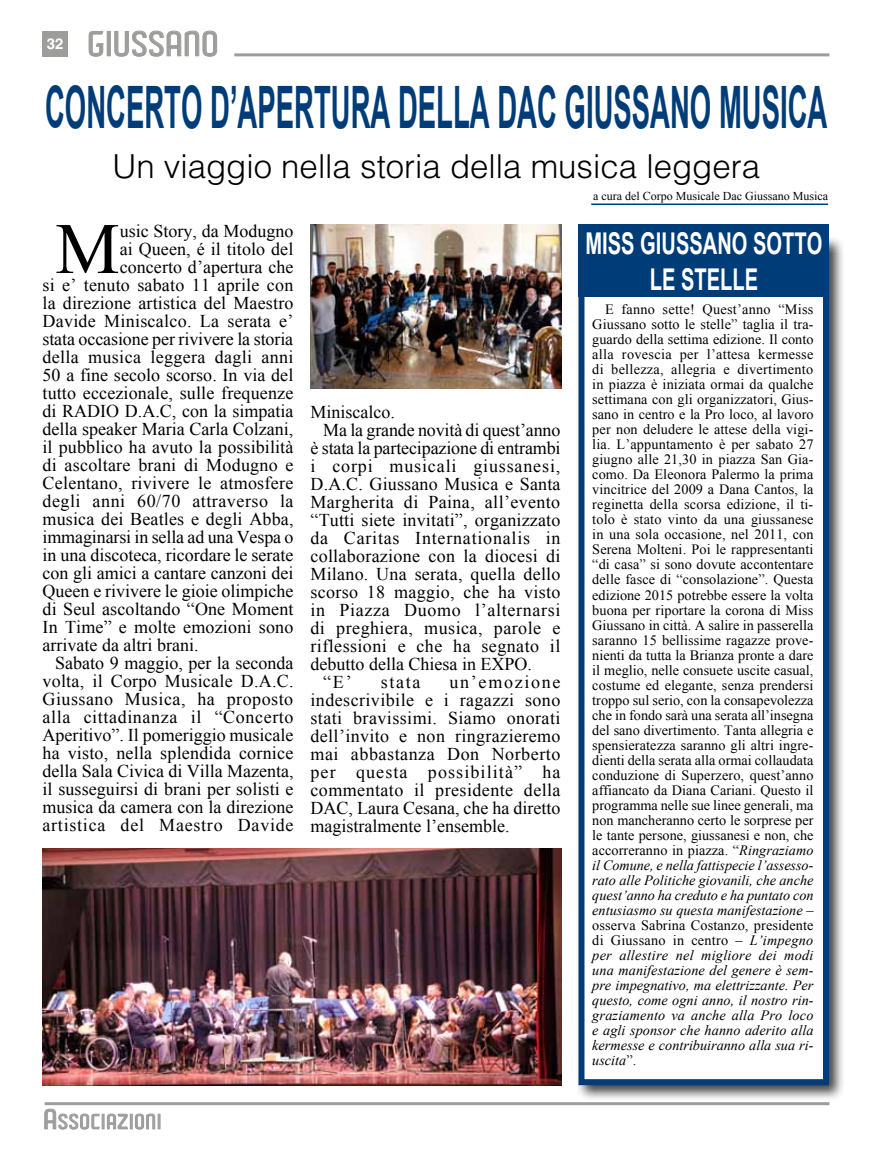
<style>
.page{position:relative;width:872px;height:1149px;background:#fff}
.page>*{position:absolute;margin:0;border:0;box-sizing:border-box;transform-origin:0 0}
.t1{font:72.3px "Times New Roman";color:#000}
.t2{font:700 58.5px "Arial";color:#003d78;scale:.47 1}
.t3{font:300 33px "Helvetica LT Std";color:#000}
.t4{font:500 31.95px "Paragon";letter-spacing:.04em;color:#9d9d9c}
.t5{font:700 30px/36px "Arial";color:#fff;text-align:center;scale:.67 1}
.t6{font:500 19.2px "Paragon";letter-spacing:.065em;color:#9d9d9c}
.t7{font:18px/18px "Times New Roman";letter-spacing:.01em;color:#000;text-align:justify}
.t8{font:18px "Times New Roman";letter-spacing:.035em;color:#000}
.t9{font:18px "Times New Roman";letter-spacing:.03em;color:#000}
.t10{font:18px "Times New Roman";letter-spacing:.045em;color:#000}
.t11{font:18px "Times New Roman";letter-spacing:.04em;color:#000}
.t12{font:14.25px/15px "Times New Roman";letter-spacing:.01em;color:#000;text-align:justify}
.t13{font:12px "Times New Roman";color:#000}
.s1{font-size:25.5px}
.s2{font-style:italic}
</style>
<div class="page">
<hr style="left:45px;top:1101px;width:784px;height:3px;background:#9d9d9c">
<div style="left:43px;top:31px;width:25px;height:25px;background:#9d9d9c"></div>
<hr style="left:234px;top:53px;width:595px;height:3px;background:#9d9d9c">
<svg style="left:88px;top:31px;width:16px;height:26px"></svg>
<div style="left:107px;top:31px;width:4px;height:25px;border:1px solid #9d9d9c"></div>
<svg style="left:114px;top:30px;width:104px;height:27px"></svg>
<svg style="left:44px;top:1108px;width:116px;height:21px"></svg>
<hr style="left:591px;top:203px;width:237px;height:2px;background:#003d78">
<img style="left:310px;top:224px;width:251px;height:164px">
<img style="left:43px;top:848px;width:518px;height:236px">
<div style="left:574px;top:235px;width:271px;height:865px;background:#000;opacity:.75"></div>
<div style="left:578px;top:239px;width:251px;height:845px;background:#fff;border:6px solid #003d78"></div>
<div style="left:578px;top:224px;width:251px;height:73px;background:#003d78"></div>
<h3 class="t4" style="left:47px;top:31px;width:172px"><sup>32</sup> GIUSSANO</h3>
<h2 class="t2" style="left:45px;top:69px;width:1665px">CONCERTO D’APERTURA DELLA DAC GIUSSANO MUSICA</h2>
<h3 class="t3" style="left:112px;top:146px;width:649px">Un viaggio nella storia della musica leggera</h3>
<p class="t13" style="left:593px;top:188px;width:236px">a cura del Corpo Musicale Dac Giussano Musica</p>
<h1 class="t1" style="left:55px;top:200px;width:66px">M</h1>
<p class="t7" style="left:120px;top:221px;width:175px">usic Story, da Modugno</p>
<p class="t7" style="left:120px;top:239px;width:175px">ai Queen, é il titolo del</p>
<p class="t7" style="left:120px;top:257px;width:175px">concerto d’apertura che</p>
<p class="t7" style="left:43px;top:275px;width:252px">si e’ tenuto sabato 11 aprile con</p>
<p class="t7" style="left:43px;top:293px;width:252px">la direzione artistica del Maestro</p>
<p class="t7" style="left:43px;top:311px;width:252px">Davide Miniscalco. La serata e’</p>
<p class="t7" style="left:43px;top:329px;width:252px">stata occasione per rivivere la storia</p>
<p class="t7" style="left:43px;top:347px;width:252px">della musica leggera dagli anni</p>
<p class="t7" style="left:43px;top:365px;width:252px">50 a fine secolo scorso. In via del</p>
<p class="t7" style="left:43px;top:383px;width:252px">tutto eccezionale, sulle frequenze</p>
<p class="t7" style="left:43px;top:401px;width:252px">di RADIO D.A.C, con la simpatia</p>
<p class="t7" style="left:43px;top:419px;width:252px">della speaker Maria Carla Colzani,</p>
<p class="t7" style="left:43px;top:437px;width:252px">il pubblico ha avuto la possibilità</p>
<p class="t7" style="left:43px;top:455px;width:252px">di ascoltare brani di Modugno e</p>
<p class="t7" style="left:43px;top:473px;width:252px">Celentano, rivivere le atmosfere</p>
<p class="t9" style="left:43px;top:489px;width:252px">degli anni 60/70 attraverso la</p>
<p class="t7" style="left:43px;top:509px;width:252px">musica dei Beatles e degli Abba,</p>
<p class="t7" style="left:43px;top:527px;width:252px">immaginarsi in sella ad una Vespa o</p>
<p class="t7" style="left:43px;top:545px;width:252px">in una discoteca, ricordare le serate</p>
<p class="t7" style="left:43px;top:563px;width:252px">con gli amici a cantare canzoni dei</p>
<p class="t7" style="left:43px;top:581px;width:252px">Queen e rivivere le gioie olimpiche</p>
<p class="t7" style="left:43px;top:599px;width:252px">di Seul ascoltando “One Moment</p>
<p class="t7" style="left:43px;top:617px;width:252px">In Time” e molte emozioni sono</p>
<p class="t7" style="left:43px;top:635px;width:157px">arrivate da altri brani.</p>
<p class="t7" style="left:55px;top:653px;width:240px">Sabato 9 maggio, per la seconda</p>
<p class="t7" style="left:43px;top:671px;width:252px">volta, il Corpo Musicale D.A.C.</p>
<p class="t9" style="left:43px;top:687px;width:252px">Giussano Musica, ha proposto</p>
<p class="t8" style="left:43px;top:705px;width:252px">alla cittadinanza il “Concerto</p>
<p class="t7" style="left:43px;top:725px;width:252px">Aperitivo”. Il pomeriggio musicale</p>
<p class="t7" style="left:43px;top:743px;width:252px">ha visto, nella splendida cornice</p>
<p class="t7" style="left:43px;top:761px;width:252px">della Sala Civica di Villa Mazenta,</p>
<p class="t7" style="left:43px;top:779px;width:252px">il susseguirsi di brani per solisti e</p>
<p class="t7" style="left:43px;top:797px;width:252px">musica da camera con la direzione</p>
<p class="t11" style="left:43px;top:813px;width:252px">artistica del Maestro Davide</p>
<p class="t7" style="left:310px;top:402px;width:86px">Miniscalco.</p>
<p class="t7" style="left:323px;top:420px;width:239px">Ma la grande novità di quest’anno</p>
<p class="t7" style="left:310px;top:438px;width:252px">è stata la partecipazione di entrambi</p>
<p class="t10" style="left:310px;top:453px;width:251px">i corpi musicali giussanesi,</p>
<p class="t7" style="left:310px;top:474px;width:251px">D.A.C. Giussano Musica e Santa</p>
<p class="t7" style="left:310px;top:492px;width:251px">Margherita di Paina, all’evento</p>
<p class="t7" style="left:310px;top:510px;width:251px">“Tutti siete invitati”, organizzato</p>
<p class="t10" style="left:310px;top:525px;width:251px">da Caritas Internationalis in</p>
<p class="t7" style="left:310px;top:546px;width:251px">collaborazione con la diocesi di</p>
<p class="t7" style="left:310px;top:564px;width:251px">Milano. Una serata, quella dello</p>
<p class="t7" style="left:310px;top:582px;width:251px">scorso 18 maggio, che ha visto</p>
<p class="t8" style="left:310px;top:597px;width:251px">in Piazza Duomo l’alternarsi</p>
<p class="t7" style="left:310px;top:618px;width:251px">di preghiera, musica, parole e</p>
<p class="t7" style="left:310px;top:636px;width:251px">riflessioni e che ha segnato il</p>
<p class="t7" style="left:310px;top:654px;width:223px">debutto della Chiesa in EXPO.</p>
<p class="t7" style="left:323px;top:672px;width:30px">“E’</p>
<p class="t7" style="left:381px;top:672px;width:41px">stata</p>
<p class="t7" style="left:310px;top:672px;width:252px;text-indent:139px">un’emozione indescrivibile e i ragazzi sono stati bravissimi. Siamo onorati dell’invito e non ringrazieremo mai abbastanza Don Norberto per questa possibilità” ha commentato il presidente della DAC, Laura Cesana, che ha diretto magistralmente l’ensemble.</p>
<h3 class="t6" style="left:44px;top:1113px;width:119px"><span class="s1">A</span>SSOCIAZIONI</h3>
<h3 class="t5" style="left:585px;top:226px;width:355px">MISS GIUSSANO SOTTO<br>LE STELLE</h3>
<p class="t12" style="left:592px;top:301px;width:223px;text-indent:13px">E fanno sette! Quest’anno “Miss Giussano sotto le stelle” taglia il tra&shy;guardo della settima edizione. Il conto alla rovescia per l’attesa kermesse di bellezza, allegria e divertimento in piazza è iniziata ormai da qualche settimana con gli organizzatori, Gius&shy;sano in centro e la Pro loco, al lavoro per non deludere le attese della vigi&shy;lia. L’appuntamento è per sabato 27 giugno alle 21,30 in piazza San Gia&shy;como. Da Eleonora Palermo la prima vincitrice del 2009 a Dana Cantos, la reginetta della scorsa edizione, il ti&shy;tolo è stato vinto da una giussanese in una sola occasione, nel 2011, con Serena Molteni. Poi le rappresentanti “di casa” si sono dovute accontentare delle fasce di “consolazione”. Questa edizione 2015 potrebbe essere la volta buona per riportare la corona di Miss Giussano in città. A salire in passerella saranno 15 bellissime ragazze prove&shy;nienti da tutta la Brianza pronte a dare il meglio, nelle consuete uscite casual, costume ed elegante, senza prendersi troppo sul serio, con la consapevolezza che in fondo sarà una serata all’insegna del sano divertimento. Tanta allegria e spensieratezza saranno gli altri ingre&shy;dienti della serata alla ormai collaudata conduzione di Superzero, quest’anno affiancato da Diana Cariani. Questo il programma nelle sue linee generali, ma non mancheranno certo le sorprese per le tante persone, giussanesi e non, che accorreranno in piazza. “<span class="s2">Ringraziamo il Comune, e nella fattispecie l’assesso&shy;rato alle Politiche giovanili, che anche quest’anno ha creduto e ha puntato con entusiasmo su questa manifestazione</span> – osserva Sabrina Costanzo, presidente di Giussano in centro – <span class="s2">L’impegno per allestire nel migliore dei modi una manifestazione del genere è sem&shy;pre impegnativo, ma elettrizzante. Per questo, come ogni anno, il nostro rin&shy;graziamento va anche alla Pro loco e agli sponsor che hanno aderito alla kermesse e contribuiranno alla sua ri&shy;uscita</span>”.</p>
</div>
